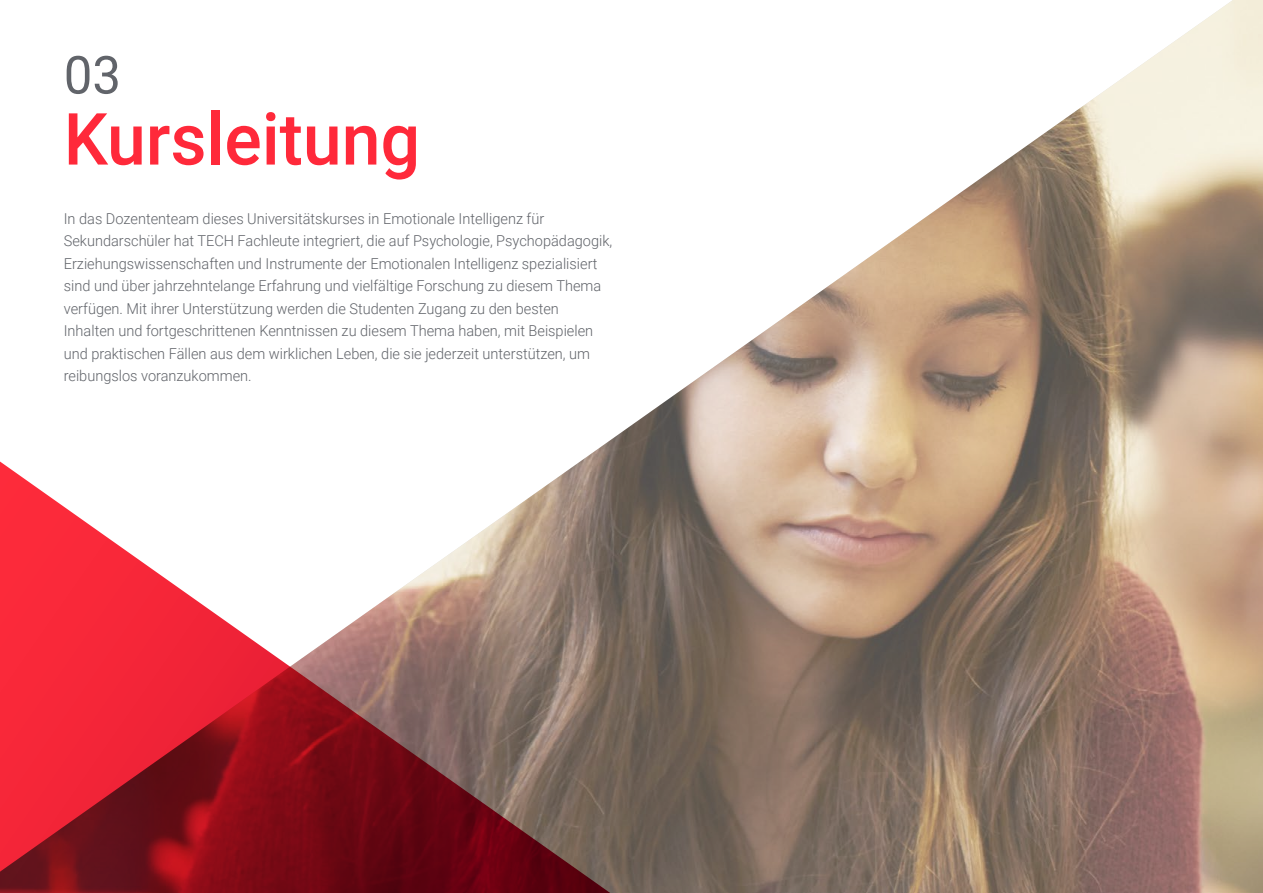
<style>
.page{position:relative;width:1263px;height:893px;background:#fff}
.page>*{position:absolute;margin:0;border:0;box-sizing:border-box;transform-origin:0 0}
.t1{font:500 72px "Roboto";color:#ff293a}
.t2{font:52.5px "Roboto";color:#61646a}
.t3{font:300 15px/22.5px "Roboto";color:#61646a}
</style>
<div class="page">
<img style="left:602px;top:0;width:661px;height:893px">
<svg style="left:0;top:446px;width:640px;height:447px"></svg>
<h2 class="t2" style="left:64px;top:38px;width:59px">03</h2>
<h1 class="t1" style="left:64px;top:89px;width:358px">Kursleitung</h1>
<p class="t3" style="left:64px;top:207px;width:550px">In das Dozententeam dieses Universitätskurses in Emotionale Intelligenz für Sekundarschüler hat TECH Fachleute integriert, die auf Psychologie, Psychopädagogik, Erziehungswissenschaften und Instrumente der Emotionalen Intelligenz spezialisiert sind und über jahrzehntelange Erfahrung und vielfältige Forschung zu diesem Thema verfügen. Mit ihrer Unterstützung werden die Studenten Zugang zu den besten Inhalten und fortgeschrittenen Kenntnissen zu diesem Thema haben, mit Beispielen und praktischen Fällen aus dem wirklichen Leben, die sie jederzeit unterstützen, um reibungslos voranzukommen.</p>
</div>
